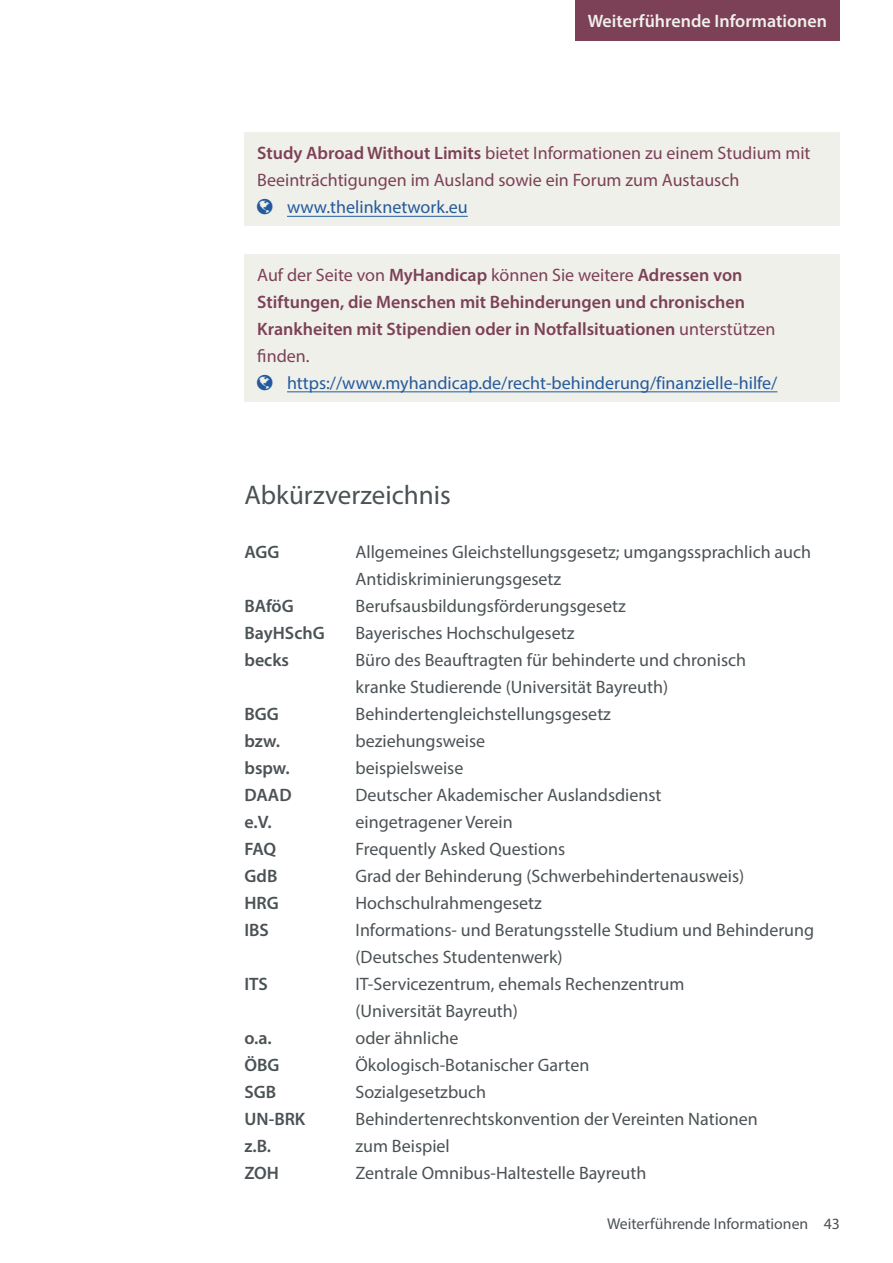
<style>
.page{position:relative;width:893px;height:1263px;background:#fff}
.page>*{position:absolute;margin:0;border:0;box-sizing:border-box;transform-origin:0 0}
.h4_index{font:27px "Myriad Pro";color:#4b5255}
.t1{font:18px/27px "Myriad Pro";color:#4b5255}
.fact{font:18px "Myriad Pro";color:#7c4157}
.fact-2{font:600 18px/27px "Myriad Pro";color:#7c4157}
.t2{font:18px "Myriad Pro";color:#245a9c}
.t3{font:600 18px "Myriad Pro";color:#4b5255}
.t4{font:600 18px "Myriad Pro";color:#f0f0eb}
.t5{font:15.75px "Myriad Pro";color:#4b5255}
.s1{font-weight:600}
.s2{font-weight:400}
</style>
<div class="page">
<div style="left:575px;top:0;width:265px;height:40px;background:#7c4157"></div>
<div style="left:244px;top:132px;width:596px;height:94px;background:#f0f0eb"></div>
<hr style="left:287px;top:216px;width:181px;height:1px;background:#245a9c">
<div style="left:244px;top:254px;width:596px;height:148px;background:#f0f0eb"></div>
<hr style="left:287px;top:391px;width:490px;height:1px;background:#245a9c">
<p class="t4" style="left:588px;top:9px;width:241px">Weiterführende Informationen</p>
<p class="fact" style="left:257px;top:142px;width:555px"><span class="s1">Study Abroad Without Limits</span> bietet Informationen zu einem Studium mit</p>
<p class="fact" style="left:257px;top:169px;width:484px">Beeinträchtigungen im Ausland sowie ein Forum zum Austausch</p>
<p class="t2" style="left:287px;top:196px;width:182px">www.thelinknetwork.eu</p>
<p class="fact" style="left:257px;top:264px;width:487px">Auf der Seite von <span class="s1">MyHandicap</span> können Sie weitere <span class="s1">Adressen von</span></p>
<p class="fact-2" style="left:257px;top:288px;width:520px">Stiftungen, die Menschen mit Behinderungen und chronischen<br>Krankheiten mit Stipendien oder in Notfallsituationen <span class="s2">unterstützen finden.</span></p>
<p class="t2" style="left:287px;top:372px;width:492px">https://www.myhandicap.de/recht-behinderung/finanzielle-hilfe/</p>
<h4 class="h4_index" style="left:244px;top:478px;width:208px">Abkürzverzeichnis</h4>
<p class="t3" style="left:244px;top:540px;width:37px">AGG</p>
<p class="t1" style="left:355px;top:538px;width:457px">Allgemeines Gleichstellungsgesetz; umgangssprachlich auch<br>Antidiskriminierungsgesetz</p>
<p class="t3" style="left:244px;top:594px;width:51px">BAföG</p>
<p class="t1" style="left:355px;top:592px;width:272px">Berufsausbildungsförderungsgesetz</p>
<p class="t3" style="left:244px;top:621px;width:82px">BayHSchG</p>
<p class="t1" style="left:355px;top:619px;width:220px">Bayerisches Hochschulgesetz</p>
<p class="t3" style="left:244px;top:648px;width:46px">becks</p>
<p class="t1" style="left:355px;top:646px;width:392px">Büro des Beauftragten für behinderte und chronisch kranke Studierende (Universität Bayreuth)</p>
<p class="t3" style="left:244px;top:702px;width:36px">BGG</p>
<p class="t1" style="left:355px;top:700px;width:257px">Behindertengleichstellungsgesetz</p>
<p class="t3" style="left:244px;top:729px;width:37px">bzw.</p>
<p class="t1" style="left:355px;top:727px;width:131px">beziehungsweise</p>
<p class="t3" style="left:244px;top:756px;width:47px">bspw.</p>
<p class="t1" style="left:355px;top:754px;width:109px">beispielsweise</p>
<p class="t3" style="left:244px;top:783px;width:49px">DAAD</p>
<p class="t1" style="left:355px;top:781px;width:308px">Deutscher Akademischer Auslandsdienst</p>
<p class="t3" style="left:244px;top:810px;width:29px">e.V.</p>
<p class="t1" style="left:355px;top:808px;width:159px">eingetragener Verein</p>
<p class="t3" style="left:244px;top:837px;width:33px">FAQ</p>
<p class="t1" style="left:355px;top:835px;width:211px">Frequently Asked Questions</p>
<p class="t3" style="left:244px;top:864px;width:34px">GdB</p>
<p class="t1" style="left:355px;top:862px;width:390px">Grad der Behinderung (Schwerbehindertenausweis)</p>
<p class="t3" style="left:244px;top:891px;width:36px">HRG</p>
<p class="t1" style="left:355px;top:889px;width:188px">Hochschulrahmengesetz</p>
<p class="t3" style="left:244px;top:918px;width:26px">IBS</p>
<p class="t1" style="left:355px;top:916px;width:460px">Informations- und Beratungsstelle Studium und Behinderung (Deutsches Studentenwerk)</p>
<p class="t3" style="left:244px;top:972px;width:25px">ITS</p>
<p class="t1" style="left:355px;top:970px;width:330px">IT-Servicezentrum, ehemals Rechenzentrum (Universität Bayreuth)</p>
<p class="t3" style="left:244px;top:1026px;width:29px">o.a.</p>
<p class="t1" style="left:355px;top:1024px;width:104px">oder ähnliche</p>
<p class="t3" style="left:244px;top:1053px;width:37px">ÖBG</p>
<p class="t1" style="left:355px;top:1051px;width:235px">Ökologisch-Botanischer Garten</p>
<p class="t3" style="left:244px;top:1080px;width:33px">SGB</p>
<p class="t1" style="left:355px;top:1078px;width:132px">Sozialgesetzbuch</p>
<p class="t3" style="left:244px;top:1107px;width:62px">UN-BRK</p>
<p class="t1" style="left:355px;top:1105px;width:404px">Behindertenrechtskonvention der Vereinten Nationen</p>
<p class="t3" style="left:244px;top:1134px;width:28px">z.B.</p>
<p class="t1" style="left:355px;top:1132px;width:96px">zum Beispiel</p>
<p class="t3" style="left:244px;top:1161px;width:36px">ZOH</p>
<p class="t1" style="left:355px;top:1159px;width:292px">Zentrale Omnibus-Haltestelle Bayreuth</p>
<p class="t5" style="left:607px;top:1214px;width:234px">Weiterführende Informationen 43</p>
</div>
